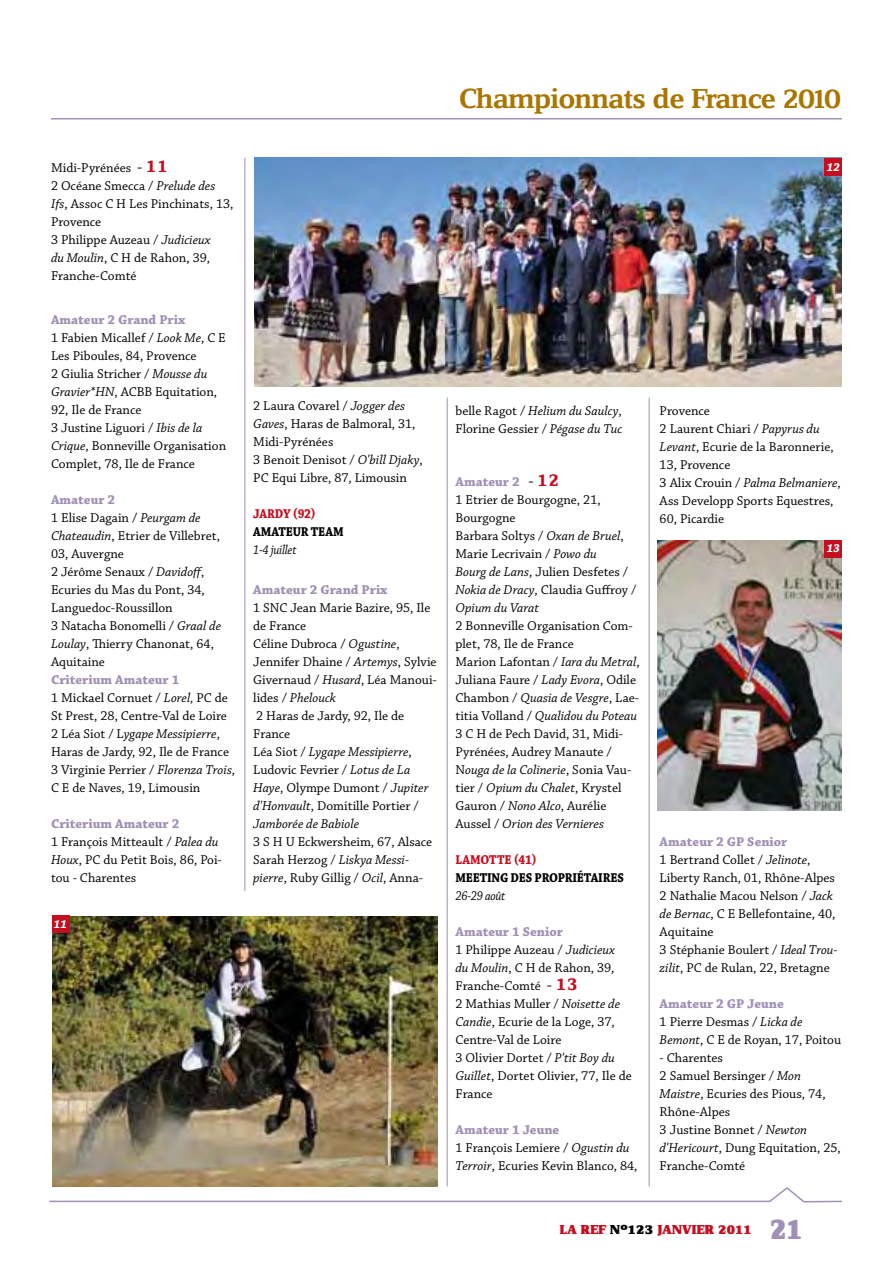
<style>
.page{position:relative;width:893px;height:1263px;background:#fff}
.page>*{position:absolute;margin:0;border:0;box-sizing:border-box;transform-origin:0 0}
.t1{font:30px "Zine Serif Dis Black Roman Tf";color:#a090b6}
.t2{font:500 28.5px "Zine Serif Dis";letter-spacing:-.03em;color:#aa7600;scale:1.2 1}
.t3{font:13.5px/18px "Chaparral Pro";color:#000}
.t4{font:700 13.5px "Chaparral Pro";letter-spacing:-.015em;color:#000;scale:.9 1}
.t5{font:13.5px "Zine Serif Dis Black Roman Tf";letter-spacing:.01em;color:#c50e1f;scale:1.1 1}
.t6{font:700 13.5px "Chaparral Pro";color:#c50e1f;scale:.9 1}
.t7{font:italic 13.5px "Chaparral Pro";letter-spacing:-.02em;color:#000;scale:.9 1}
.t8{font:700 13.5px "Chaparral Pro";color:#a090b6}
.t9{font:italic 700 12px "Chaparral Pro";color:#fff}
.s1{font-size:16.5px}
.s2{font-family:"Zine Serif Dis Bold Roman Tf";font-size:18px;color:#c50e1f}
.s3{font-style:italic}
.s4{font-weight:700;color:#a090b6}
.s5{color:#000}
</style>
<div class="page">
<svg style="left:49px;top:1186px;width:793px;height:17px"></svg>
<hr style="left:51px;top:118px;width:791px;height:1px;background:#a090b6">
<hr style="left:649px;top:398px;width:1px;height:788px;background:#a090b6">
<hr style="left:447px;top:398px;width:1px;height:788px;background:#a090b6">
<hr style="left:244px;top:158px;width:1px;height:733px;background:#a090b6">
<img style="left:52px;top:916px;width:385px;height:270px">
<img style="left:255px;top:158px;width:587px;height:229px">
<div style="left:52px;top:916px;width:17px;height:17px;background:#c50e1f"></div>
<img style="left:658px;top:540px;width:184px;height:270px">
<div style="left:825px;top:540px;width:17px;height:17px;background:#c50e1f"></div>
<div style="left:825px;top:158px;width:17px;height:18px;background:#c50e1f"></div>
<p class="t3" style="left:51px;top:159px;width:184px">Midi-Pyrénées <span class="s1">-</span> <span class="s2">11<br></span>2 Océane Smecca / <span class="s3">Prelude des<br>Ifs</span>, Assoc C H Les Pinchinats, 13,<br>Provence<br>3 Philippe Auzeau / <span class="s3">Judicieux<br>du Moulin</span>, C H de Rahon, 39,<br>Franche-Comté</p>
<p class="t3" style="left:51px;top:311px;width:177px"><span class="s4">Amateur 2 Grand Prix<br></span>1 Fabien Micallef / <span class="s3">Look Me</span>, C E<br>Les Piboules, 84, Provence<br>2 Giulia Stricher / <span class="s3">Mousse du<br>Gravier*HN</span>, ACBB Equitation,<br>92, Ile de France<br>3 Justine Liguori / <span class="s3">Ibis de la<br>Crique</span>, Bonneville Organisation<br>Complet, 78, Ile de France</p>
<p class="t3" style="left:51px;top:491px;width:172px"><span class="s4">Amateur 2<br></span>1 Elise Dagain / <span class="s3">Peurgam de<br>Chateaudin</span>, Etrier de Villebret,<br>03, Auvergne<br>2 Jérôme Senaux / <span class="s3">Davidoff</span>,<br>Ecuries du Mas du Pont, 34,<br>Languedoc-Roussillon<br>3 Natacha Bonomelli / <span class="s3">Graal de<br>Loulay</span>, Thierry Chanonat, 64,<br>Aquitaine</p>
<p class="t3" style="left:51px;top:671px;width:186px"><span class="s4">Criterium Amateur 1<br></span>1 Mickael Cornuet / <span class="s3">Lorel,</span> PC de<br>St Prest, 28, Centre-Val de Loire<br>2 Léa Siot / L<span class="s3">ygape Messipierre</span>,<br>Haras de Jardy, 92, Ile de France<br>3 Virginie Perrier / <span class="s3">Florenza Trois</span>,<br>C E de Naves, 19, Limousin</p>
<p class="t3" style="left:51px;top:815px;width:172px"><span class="s4">Criterium Amateur 2<br></span>1 François Mitteault / <span class="s3">Palea du<br>Houx</span>, PC du Petit Bois, 86, Poi&shy;tou - Charentes</p>
<p class="t9" style="left:54px;top:917px;width:15px">11</p>
<p class="t3" style="left:253px;top:397px;width:171px">2 Laura Covarel / <span class="s3">Jogger des<br>Gaves</span>, Haras de Balmoral, 31,<br>Midi-Pyrénées<br>3 Benoit Denisot / <span class="s3">O'bill Djaky</span>,<br>PC Equi Libre, 87, Limousin</p>
<p class="t6" style="left:253px;top:505px;width:10px">Jard</p>
<p class="t6" style="left:283px;top:505px;width:38px">y (92)</p>
<p class="t4" style="left:253px;top:523px;width:12px">Amateur</p>
<p class="t4" style="left:311px;top:523px;width:12px">Team</p>
<p class="t7" style="left:253px;top:542px;width:50px">1-4 juillet</p>
<p class="t8" style="left:253px;top:582px;width:136px">Amateur 2 Grand Prix</p>
<p class="t3" style="left:253px;top:599px;width:185px">1 SNC Jean Marie Bazire, 95, Ile de France<br>Céline Dubroca / <span class="s3">Ogustine</span>,<br>Jennifer Dhaine / <span class="s3">Artemys</span>, Sylvie<br>Givernaud / <span class="s3">Husard</span>, Léa Manoui&shy;lides / <span class="s3">Phelouck<br></span>2 Haras de Jardy, 92, Ile de<br>France<br>Léa Siot / <span class="s3">Lygape Messipierre</span>,<br>Ludovic Fevrier / <span class="s3">Lotus de La<br>Haye</span>, Olympe Dumont / <span class="s3">Jupiter d'Honvault</span>, Domitille Portier /<br><span class="s3">Jamborée de Babiole</span></p>
<p class="t3" style="left:253px;top:833px;width:181px">3 S H U Eckwersheim, 67, Alsace<br>Sarah Herzog / <span class="s3">Liskya Messi&shy;pierre</span>, Ruby Gillig / <span class="s3">Ocil</span>, Anna-</p>
<h2 class="t2" style="left:458px;top:84px;width:321px">Championnats de France 2010</h2>
<p class="t9" style="left:827px;top:160px;width:15px">12</p>
<p class="t3" style="left:455px;top:402px;width:168px">belle Ragot / <span class="s3">Helium du Saulcy</span>,<br>Florine Gessier / <span class="s3">Pégase du Tuc</span></p>
<p class="t3" style="left:455px;top:473px;width:182px"><span class="s4">Amateur 2</span> <span class="s1">-</span> <span class="s2">12<br></span>1 Etrier de Bourgogne, 21,<br>Bourgogne<br>Barbara Soltys / <span class="s3">Oxan de Bruel</span>,<br>Marie Lecrivain / <span class="s3">Powo du<br>Bourg de Lans</span>, Julien Desfetes /<br><span class="s3">Nokia de Dracy</span>, Claudia Guffroy /<br><span class="s3">Opium du Varat</span></p>
<p class="t3" style="left:455px;top:617px;width:186px">2 Bonneville Organisation Com&shy;plet, 78, Ile de France<br>Marion Lafontan / <span class="s3">Iara du Metral</span>,<br>Juliana Faure / <span class="s3">Lady Evora</span>, Odile<br>Chambon / <span class="s3">Quasia de Vesgre</span>, Lae&shy;titia Volland / <span class="s3">Qualidou du Poteau<br></span>3 C H de Pech David, 31, Midi-<br>Pyrénées, Audrey Manaute /<br>N<span class="s3">ouga de la Colinerie</span>, Sonia Vau&shy;tier / <span class="s3">Opium du Chalet</span>, Krystel<br>Gauron / <span class="s3">Nono Alco</span>, Aurélie<br>Aussel / <span class="s3">Orion des Vernieres</span></p>
<p class="t6" style="left:455px;top:852px;width:11px">Lamotte</p>
<p class="t6" style="left:514px;top:852px;width:27px">(41)</p>
<p class="t4" style="left:455px;top:870px;width:21px">Meeting</p>
<p class="t4" style="left:511px;top:870px;width:9px">des</p>
<p class="t4" style="left:535px;top:870px;width:10px">Propriétaires</p>
<p class="t7" style="left:455px;top:888px;width:57px">26-29 août</p>
<p class="t3" style="left:455px;top:923px;width:178px"><span class="s4">Amateur 1 Senior<br></span>1 Philippe Auzeau / <span class="s3">Judicieux<br>du Moulin</span>, C H de Rahon, 39,<br>Franche-Comté <span class="s1">-</span> <span class="s2">13<br></span>2 Mathias Muller / <span class="s3">Noisette de<br>Candie</span>, Ecurie de la Loge, 37,<br>Centre-Val de Loire<br>3 Olivier Dortet / <span class="s3">P'tit Boy du<br>Guillet</span>, Dortet Olivier, 77, Ile de<br>France</p>
<p class="t3" style="left:455px;top:1121px;width:184px"><span class="s4">Amateur 1 Jeune<br></span>1 François Lemiere / <span class="s3">Ogustin du<br>Terroir</span>, Ecuries Kevin Blanco, 84,</p>
<p class="t3" style="left:660px;top:402px;width:183px">Provence<br>2 Laurent Chiari / <span class="s3">Papyrus du<br>Levant</span>, Ecurie de la Baronnerie,<br>13, Provence<br>3 Alix Crouin / <span class="s3">Palma Belmaniere</span>,<br>Ass Developp Sports Equestres,<br>60, Picardie</p>
<p class="t9" style="left:827px;top:542px;width:15px">13</p>
<p class="t3" style="left:660px;top:833px;width:179px"><span class="s4">Amateur 2 GP Senior<br></span>1 Bertrand Collet / <span class="s3">Jelinote</span>,<br>Liberty Ranch, 01, Rhône-Alpes<br>2 Nathalie Macou Nelson / <span class="s3">Jack de Bernac</span>, C E Bellefontaine, 40,<br>Aquitaine<br>3 Stéphanie Boulert / <span class="s3">Ideal Trou&shy;zilit</span>, PC de Rulan, 22, Bretagne</p>
<p class="t3" style="left:660px;top:995px;width:183px"><span class="s4">Amateur 2 GP Jeune<br></span>1 Pierre Desmas / <span class="s3">Licka de<br>Bemont</span>, C E de Royan, 17, Poitou</p>
<p class="t3" style="left:660px;top:1049px;width:183px">- Charentes<br>2 Samuel Bersinger / <span class="s3">Mon<br>Maistre</span>, Ecuries des Pious, 74,<br>Rhône-Alpes<br>3 Justine Bonnet / <span class="s3">Newton d'Hericourt</span>, Dung Equitation, 25,<br>Franche-Comté</p>
<p class="t5" style="left:560px;top:1222px;width:176px">LA REF <span class="s5">N°123</span> JANVIER 2011</p>
<h1 class="t1" style="left:769px;top:1213px;width:35px">21</h1>
</div>
